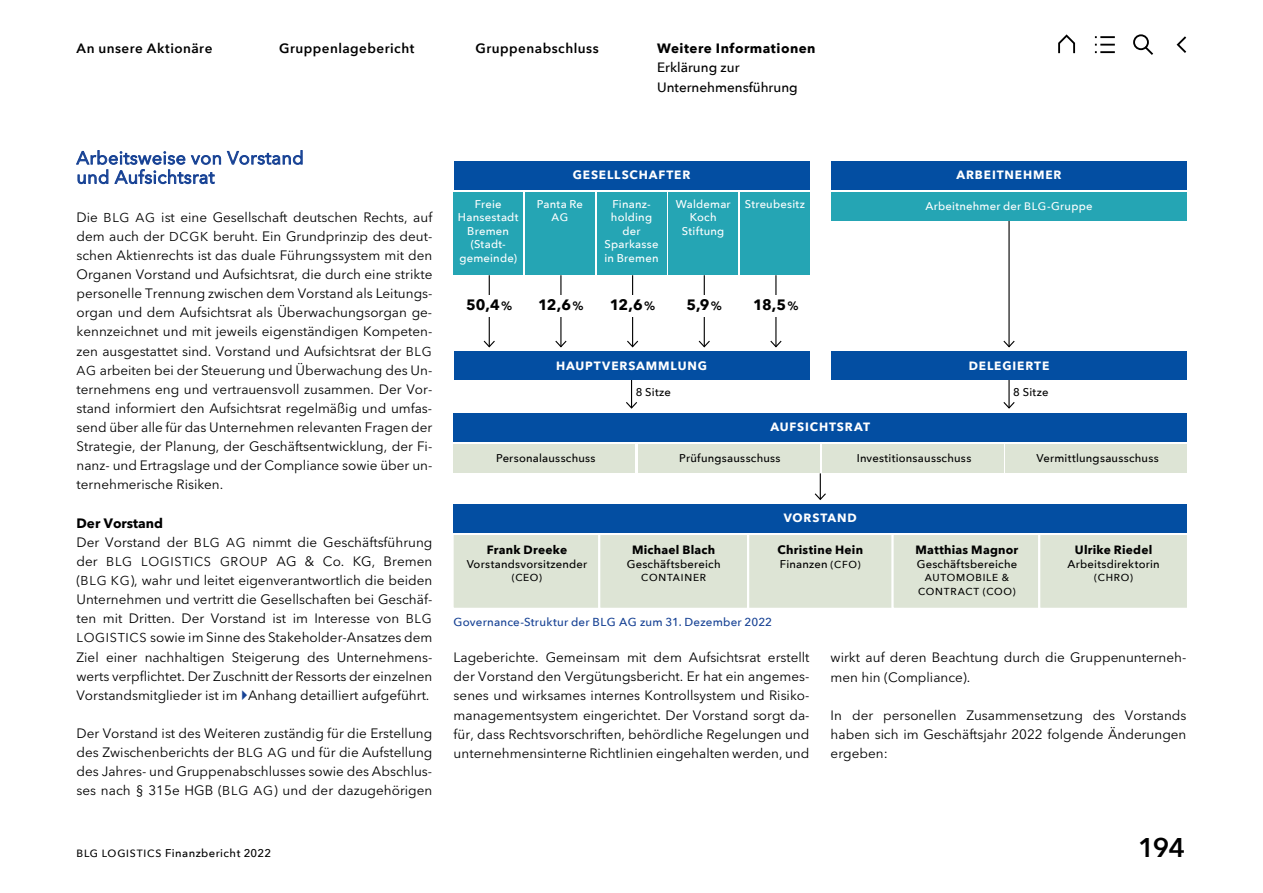
<style>
.page{position:relative;width:1263px;height:893px;background:#fff}
.page>*{position:absolute;margin:0;border:0;box-sizing:border-box;transform-origin:0 0}
.t1{font:600 27px "Avenir Next";color:#000}
.t2{font:18px/19.2px "Avenir Next LT Pro";letter-spacing:.02em;color:#164194}
.t3{font:700 15px "Avenir Next";letter-spacing:-.055em;color:#000}
.t4{font:13.5px/19.2px "Avenir Next LT Pro";color:#000;text-align:justify}
.t5{font:600 13.5px "Avenir Next";letter-spacing:.035em;color:#000}
.t6{font:13.5px "Avenir Next LT Pro";letter-spacing:.02em;color:#000}
.t7{font:500 13.5px/19.2px "Avenir Next";color:#000}
.t8{font:700 13.5px "Avenir Next LT Pro";letter-spacing:.025em;color:#000}
.t9{font:700 13.5px "Avenir Next";letter-spacing:.035em;color:#000}
.t10{font:13.5px "Avenir Next LT Pro";letter-spacing:.025em;color:#000}
.t11{font:700 12px "Avenir Next";letter-spacing:.075em;color:#fff}
.t12{font:700 12px "Avenir Next";letter-spacing:.02em;color:#000}
.t13{font:500 11.55px "Avenir Next";letter-spacing:.015em;color:#164194}
.t14{font:11.4px "Avenir Next LT Pro";letter-spacing:.015em;color:#164194}
.t15{font:11.4px "Avenir Next LT Pro";letter-spacing:.005em;color:#000}
.t16{font:500 11.25px "Avenir Next";letter-spacing:.02em;color:#000}
.t17{font:500 11.25px/13.5px "Avenir Next";letter-spacing:.02em;color:#fff;text-align:center}
.t18{font:500 10.8px "Avenir Next";color:#fff}
.t19{font:500 10.2px/13.5px "Avenir Next";letter-spacing:.075em;color:#000;text-align:center}
.s1{font-size:12.75px}
.s2{font-weight:700}
.s3{font-size:10.8px}
.s4{font-weight:600;font-size:12px}
.s5{font-size:10.2px}
.s6{font-size:10.5px}
</style>
<div class="page">
<div style="left:454px;top:161px;width:355px;height:29px;background:#034ea2"></div>
<div style="left:831px;top:161px;width:356px;height:29px;background:#034ea2"></div>
<div style="left:831px;top:192px;width:356px;height:29px;background:#25a5b4"></div>
<div style="left:454px;top:444px;width:181px;height:29px;background:#dde4d5"></div>
<div style="left:638px;top:444px;width:181px;height:29px;background:#dde4d5"></div>
<div style="left:822px;top:444px;width:181px;height:29px;background:#dde4d5"></div>
<div style="left:1005px;top:444px;width:182px;height:29px;background:#dde4d5"></div>
<svg style="left:453px;top:532px;width:734px;height:76px;background:#dbe3d6"></svg>
<div style="left:454px;top:192px;width:69px;height:83px;background:#25a5b4"></div>
<div style="left:525px;top:192px;width:69px;height:83px;background:#25a5b4"></div>
<div style="left:597px;top:192px;width:69px;height:83px;background:#25a5b4"></div>
<div style="left:669px;top:192px;width:69px;height:83px;background:#25a5b4"></div>
<div style="left:740px;top:192px;width:69px;height:83px;background:#25a5b4"></div>
<hr style="left:1008px;top:378px;width:1px;height:30px;background:#000">
<svg style="left:1003px;top:401px;width:12px;height:8px"></svg>
<hr style="left:1008px;top:221px;width:1px;height:126px;background:#000">
<svg style="left:1003px;top:339px;width:12px;height:9px"></svg>
<hr style="left:631px;top:378px;width:1px;height:30px;background:#000">
<svg style="left:626px;top:401px;width:11px;height:8px"></svg>
<svg style="left:814px;top:473px;width:12px;height:27px"></svg>
<hr style="left:489px;top:275px;width:1px;height:72px;background:#000">
<svg style="left:483px;top:339px;width:12px;height:9px"></svg>
<hr style="left:560px;top:275px;width:1px;height:72px;background:#000">
<svg style="left:555px;top:339px;width:12px;height:9px"></svg>
<hr style="left:632px;top:275px;width:1px;height:72px;background:#000">
<svg style="left:627px;top:339px;width:12px;height:9px"></svg>
<hr style="left:704px;top:275px;width:1px;height:72px;background:#000">
<svg style="left:698px;top:339px;width:12px;height:9px"></svg>
<hr style="left:775px;top:275px;width:1px;height:72px;background:#000">
<svg style="left:770px;top:339px;width:12px;height:9px"></svg>
<div style="left:454px;top:351px;width:355px;height:29px;background:#034ea2"></div>
<div style="left:454px;top:413px;width:733px;height:29px;background:#034ea2"></div>
<div style="left:454px;top:504px;width:733px;height:28px;background:#034ea2"></div>
<div style="left:831px;top:351px;width:356px;height:29px;background:#034ea2"></div>
<div style="left:533px;top:295px;width:56px;height:22px;background:#fff"></div>
<div style="left:605px;top:295px;width:55px;height:22px;background:#fff"></div>
<div style="left:676px;top:295px;width:56px;height:22px;background:#fff"></div>
<div style="left:748px;top:295px;width:56px;height:22px;background:#fff"></div>
<div style="left:461px;top:295px;width:56px;height:22px;background:#fff"></div>
<svg style="left:1058px;top:34px;width:129px;height:21px"></svg>
<p class="t5" style="left:77px;top:37px;width:137px">An unsere Aktionäre</p>
<p class="t5" style="left:279px;top:37px;width:137px">Gruppenlagebericht</p>
<p class="t5" style="left:476px;top:37px;width:125px">Gruppenabschluss</p>
<p class="t9" style="left:657px;top:37px;width:160px">Weitere Informationen</p>
<p class="t6" style="left:76px;top:43px;width:133px">An unsere Aktionäre</p>
<p class="t6" style="left:297px;top:43px;width:133px">Gruppenlagebericht</p>
<p class="t10" style="left:521px;top:43px;width:122px">Gruppenabschluss</p>
<p class="t8" style="left:733px;top:43px;width:157px">Weitere Informationen</p>
<p class="t7" style="left:657px;top:58px;width:142px">Erklärung zur<br>Unternehmensführung</p>
<h2 class="t2" style="left:76px;top:148px;width:229px">Arbeitsweise von Vorstand und Aufsichtsrat</h2>
<p class="t4" style="left:76px;top:207px;width:357px">Die <span class="s1">BLG AG</span> ist eine Gesellschaft deutschen Rechts, auf dem auch der <span class="s1">DCGK</span> beruht. Ein Grundprinzip des deut&shy;schen Aktienrechts ist das duale Führungssystem mit den Organen Vorstand und Aufsichtsrat, die durch eine strikte personelle Trennung zwischen dem Vorstand als Leitungs&shy;organ und dem Aufsichtsrat als Überwachungsorgan ge&shy;kennzeichnet und mit jeweils eigenständigen Kompeten&shy;zen ausgestattet sind. Vorstand und Aufsichtsrat der <span class="s1">BLG AG</span> arbeiten bei der Steuerung und Überwachung des Un&shy;ternehmens eng und vertrauensvoll zusammen. Der Vor&shy;stand informiert den Aufsichtsrat regelmäßig und umfas&shy;send über alle für das Unternehmen relevanten Fragen der Strategie, der Planung, der Geschäftsentwicklung, der Fi&shy;nanz- und Ertragslage und der Compliance sowie über un&shy;ternehmerische Risiken.</p>
<p class="t4" style="left:76px;top:513px;width:357px;text-align:left"><span class="s2">Der Vorstand<br></span>Der Vorstand der <span class="s1">BLG AG</span> nimmt die Geschäftsführung der <span class="s1">BLG LOGISTICS GROUP</span> AG &amp; Co. KG, Bremen (<span class="s1">BLG KG</span>), wahr und leitet eigenverantwortlich die beiden Unternehmen und vertritt die Gesellschaften bei Geschäf&shy;ten mit Dritten. Der Vorstand ist im Interesse von <span class="s1">BLG LOGISTICS</span> sowie im Sinne des Stakeholder-Ansatzes dem Ziel einer nachhaltigen Steigerung des Unternehmens&shy;werts verpflichtet. Der Zuschnitt der Ressorts der einzelnen Vorstandsmitglieder ist im Anhang detailliert aufgeführt.</p>
<p class="t4" style="left:76px;top:724px;width:357px">Der Vorstand ist des Weiteren zuständig für die Erstellung des Zwischenberichts der <span class="s1">BLG AG</span> und für die Aufstellung des Jahres- und Gruppenabschlusses sowie des Abschlus&shy;ses nach § 315e HGB (<span class="s1">BLG AG</span>) und der dazugehörigen</p>
<p class="t11" style="left:573px;top:165px;width:119px">GESELLSCHAFTER</p>
<p class="t11" style="left:956px;top:165px;width:107px">ARBEITNEHMER</p>
<p class="t17" style="left:925px;top:199px;width:168px">Arbeitnehmer der <span class="s3">BLG</span>-Gruppe</p>
<p class="t17" style="left:604px;top:197px;width:56px">Finanz&shy;holding der<br>Sparkasse in Bremen</p>
<p class="t17" style="left:676px;top:197px;width:56px">Waldemar<br>Koch<br>Stiftung</p>
<p class="t17" style="left:745px;top:197px;width:62px">Streubesitz</p>
<p class="t17" style="left:458px;top:197px;width:62px">Freie<br>Hansestadt<br>Bremen (Stadt&shy;gemeinde)</p>
<p class="t17" style="left:537px;top:197px;width:48px">Panta Re</p>
<p class="t18" style="left:552px;top:208px;width:18px">AG</p>
<p class="t3" style="left:466px;top:292px;width:48px">50,4<span class="s4">%</span></p>
<p class="t3" style="left:538px;top:292px;width:47px">12,6<span class="s4">%</span></p>
<p class="t3" style="left:610px;top:292px;width:47px">12,6<span class="s4">%</span></p>
<p class="t3" style="left:686px;top:292px;width:37px">5,9<span class="s4">%</span></p>
<p class="t3" style="left:753px;top:292px;width:47px">18,5<span class="s4">%</span></p>
<p class="t11" style="left:556px;top:355px;width:152px">HAUPTVERSAMMLUNG</p>
<p class="t11" style="left:969px;top:355px;width:82px">DELEGIERTE</p>
<p class="t16" style="left:636px;top:382px;width:37px">8 Sitze</p>
<p class="t16" style="left:1013px;top:382px;width:37px">8 Sitze</p>
<p class="t11" style="left:770px;top:417px;width:101px">AUFSICHTSRAT</p>
<p class="t16" style="left:496px;top:449px;width:101px">Personalausschuss</p>
<p class="t16" style="left:679px;top:449px;width:103px">Prüfungsausschuss</p>
<p class="t16" style="left:857px;top:449px;width:116px">Investitionsausschuss</p>
<p class="t16" style="left:1036px;top:449px;width:124px">Vermittlungsausschuss</p>
<p class="t12" style="left:487px;top:540px;width:82px">Frank Dreeke</p>
<p class="t16" style="left:467px;top:554px;width:122px">Vorstandsvorsitzender</p>
<p class="t19" style="left:512px;top:571px;width:32px">(CEO)</p>
<p class="t12" style="left:632px;top:540px;width:85px">Michael Blach</p>
<p class="t16" style="left:627px;top:554px;width:95px">Geschäftsbereich</p>
<p class="t19" style="left:641px;top:571px;width:66px">CONTAINER</p>
<p class="t11" style="left:784px;top:507px;width:75px">VORSTAND</p>
<p class="t12" style="left:777px;top:540px;width:87px">Christine Hein</p>
<p class="t16" style="left:780px;top:554px;width:82px">Finanzen <span class="s5">(CFO)</span></p>
<p class="t14" style="left:461px;top:615px;width:313px">Governance-Struktur der BLG AG zum 31. Dezember 2022</p>
<p class="t13" style="left:454px;top:612px;width:320px">Governance-Struktur der BLG AG zum 31. Dezember 2022</p>
<p class="t12" style="left:915px;top:540px;width:104px">Matthias Magnor</p>
<p class="t16" style="left:917px;top:554px;width:102px">Geschäftsbereiche</p>
<p class="t19" style="left:918px;top:571px;width:99px">AUTOMOBILE &amp;<br>CONTRACT (COO)</p>
<p class="t12" style="left:1075px;top:540px;width:79px">Ulrike Riedel</p>
<p class="t16" style="left:1067px;top:554px;width:94px">Arbeitsdirektorin</p>
<p class="t19" style="left:1094px;top:571px;width:40px">(CHRO)</p>
<p class="t4" style="left:454px;top:648px;width:357px">Lageberichte. Gemeinsam mit dem Aufsichtsrat erstellt der Vorstand den Vergütungsbericht. Er hat ein angemes&shy;senes und wirksames internes Kontrollsystem und Risiko&shy;managementsystem eingerichtet. Der Vorstand sorgt da&shy;für, dass Rechtsvorschriften, behördliche Regelungen und unternehmensinterne Richtlinien eingehalten werden, und</p>
<p class="t4" style="left:831px;top:648px;width:357px">wirkt auf deren Beachtung durch die Gruppenunterneh&shy;men hin (Compliance).</p>
<p class="t4" style="left:831px;top:705px;width:357px">In der personellen Zusammensetzung des Vorstands haben sich im Geschäftsjahr 2022 folgende Änderungen ergeben:</p>
<p class="t16" style="left:77px;top:843px;width:196px"><span class="s6">BLG LOGISTICS</span> Finanzbericht 2022</p>
<h1 class="t1" style="left:1138px;top:824px;width:49px">194</h1>
<p class="t15" style="left:76px;top:842px;width:188px"><span class="s6">BLG LOGISTICS</span> Finanzbericht 2022</p>
</div>
